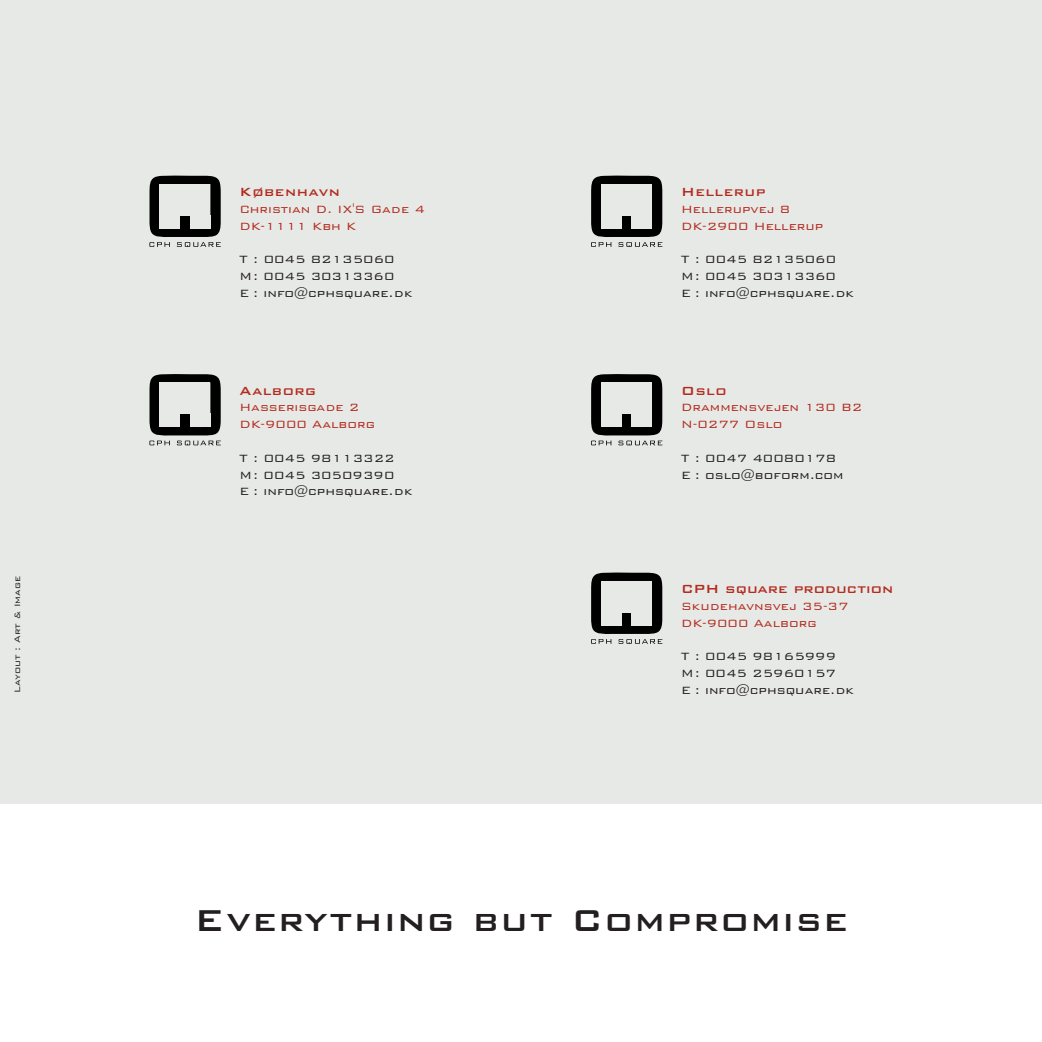
<style>
.page{position:relative;width:1042px;height:1042px;background:#fff}
.page>*{position:absolute;margin:0;border:0;box-sizing:border-box;transform-origin:0 0}
.t1{font:500 40.25px "Bank Gothic BT";letter-spacing:.03em;color:#231f20}
.t2{font:500 15.75px "Bank Gothic BT";letter-spacing:.03em;color:#b32c20}
.t3{font:500 15.75px "Bank Gothic BT";color:#b32c20}
.t4{font:300 14px "Bank Gothic BT";color:#231f20}
.t5{font:300 14px "Bank Gothic BT";color:#b32c20}
.t6{font:300 10.5px "Bank Gothic BT";color:#231f20}
</style>
<div class="page">
<div style="left:0;top:0;width:1042px;height:804px;background:#e7e9e6"></div>
<svg style="left:149px;top:176px;width:72px;height:71px"></svg>
<div style="left:180px;top:215px;width:10px;height:13px;background:#010101"></div>
<div style="left:160px;top:184px;width:50px;height:31px;background:#e7e9e6"></div>
<div style="left:160px;top:215px;width:20px;height:13px;background:#e7e9e6"></div>
<div style="left:190px;top:215px;width:20px;height:13px;background:#e7e9e6"></div>
<svg style="left:591px;top:176px;width:71px;height:71px"></svg>
<div style="left:621px;top:215px;width:11px;height:13px;background:#010101"></div>
<div style="left:601px;top:184px;width:51px;height:31px;background:#e7e9e6"></div>
<div style="left:601px;top:215px;width:20px;height:13px;background:#e7e9e6"></div>
<div style="left:632px;top:215px;width:20px;height:13px;background:#e7e9e6"></div>
<svg style="left:149px;top:374px;width:72px;height:71px"></svg>
<div style="left:180px;top:414px;width:10px;height:13px;background:#010101"></div>
<div style="left:160px;top:382px;width:50px;height:32px;background:#e7e9e6"></div>
<div style="left:160px;top:414px;width:20px;height:13px;background:#e7e9e6"></div>
<div style="left:190px;top:414px;width:20px;height:13px;background:#e7e9e6"></div>
<svg style="left:591px;top:374px;width:71px;height:71px"></svg>
<div style="left:621px;top:414px;width:11px;height:13px;background:#010101"></div>
<div style="left:601px;top:382px;width:51px;height:32px;background:#e7e9e6"></div>
<div style="left:601px;top:414px;width:20px;height:13px;background:#e7e9e6"></div>
<div style="left:632px;top:414px;width:20px;height:13px;background:#e7e9e6"></div>
<svg style="left:591px;top:572px;width:71px;height:72px"></svg>
<div style="left:621px;top:612px;width:11px;height:13px;background:#010101"></div>
<div style="left:601px;top:581px;width:51px;height:31px;background:#e7e9e6"></div>
<div style="left:601px;top:612px;width:20px;height:13px;background:#e7e9e6"></div>
<div style="left:632px;top:612px;width:20px;height:13px;background:#e7e9e6"></div>
<p class="t6" style="left:12px;top:693px;width:119px;rotate:-90deg">Layout : Art &amp; Image</p>
<p class="t2" style="left:239px;top:183px;width:102px">København</p>
<p class="t5" style="left:239px;top:202px;width:187px">Christian D. IX'S Gade 4</p>
<p class="t5" style="left:239px;top:218px;width:118px">DK-1111 Kbh K</p>
<p class="t4" style="left:239px;top:252px;width:157px">T : 0045 82135060</p>
<p class="t4" style="left:239px;top:269px;width:157px">M : 0045 30313360</p>
<p class="t4" style="left:239px;top:286px;width:174px">E : info@cphsquare.dk</p>
<p class="t2" style="left:239px;top:382px;width:78px">Aalborg</p>
<p class="t5" style="left:239px;top:400px;width:122px">Hasserisgade 2</p>
<p class="t5" style="left:239px;top:417px;width:137px">DK-9000 Aalborg</p>
<p class="t4" style="left:239px;top:450px;width:157px">T : 0045 98113322</p>
<p class="t4" style="left:239px;top:467px;width:157px">M : 0045 30509390</p>
<p class="t4" style="left:239px;top:484px;width:174px">E : info@cphsquare.dk</p>
<p class="t2" style="left:681px;top:183px;width:86px">Hellerup</p>
<p class="t5" style="left:681px;top:202px;width:111px">Hellerupvej 8</p>
<p class="t5" style="left:681px;top:218px;width:144px">DK-2900 Hellerup</p>
<p class="t4" style="left:681px;top:252px;width:157px">T : 0045 82135060</p>
<p class="t4" style="left:681px;top:269px;width:157px">M : 0045 30313360</p>
<p class="t4" style="left:681px;top:286px;width:174px">E : info@cphsquare.dk</p>
<p class="t2" style="left:681px;top:382px;width:47px">Oslo</p>
<p class="t5" style="left:681px;top:400px;width:183px">Drammensvejen 130 B2</p>
<p class="t5" style="left:681px;top:417px;width:103px">N-0277 Oslo</p>
<p class="t4" style="left:681px;top:450px;width:157px">T : 0047 40080178</p>
<p class="t4" style="left:681px;top:467px;width:164px">E : oslo@boform.com</p>
<p class="t3" style="left:681px;top:580px;width:214px">CPH square production</p>
<p class="t5" style="left:681px;top:598px;width:169px">Skudehavnsvej 35-37</p>
<p class="t5" style="left:681px;top:615px;width:137px">DK-9000 Aalborg</p>
<p class="t4" style="left:681px;top:649px;width:157px">T : 0045 98165999</p>
<p class="t4" style="left:681px;top:666px;width:157px">M : 0045 25960157</p>
<p class="t4" style="left:681px;top:682px;width:174px">E : info@cphsquare.dk</p>
<p class="t1" style="left:194px;top:898px;width:655px">Everything but Compromise</p>
</div>
